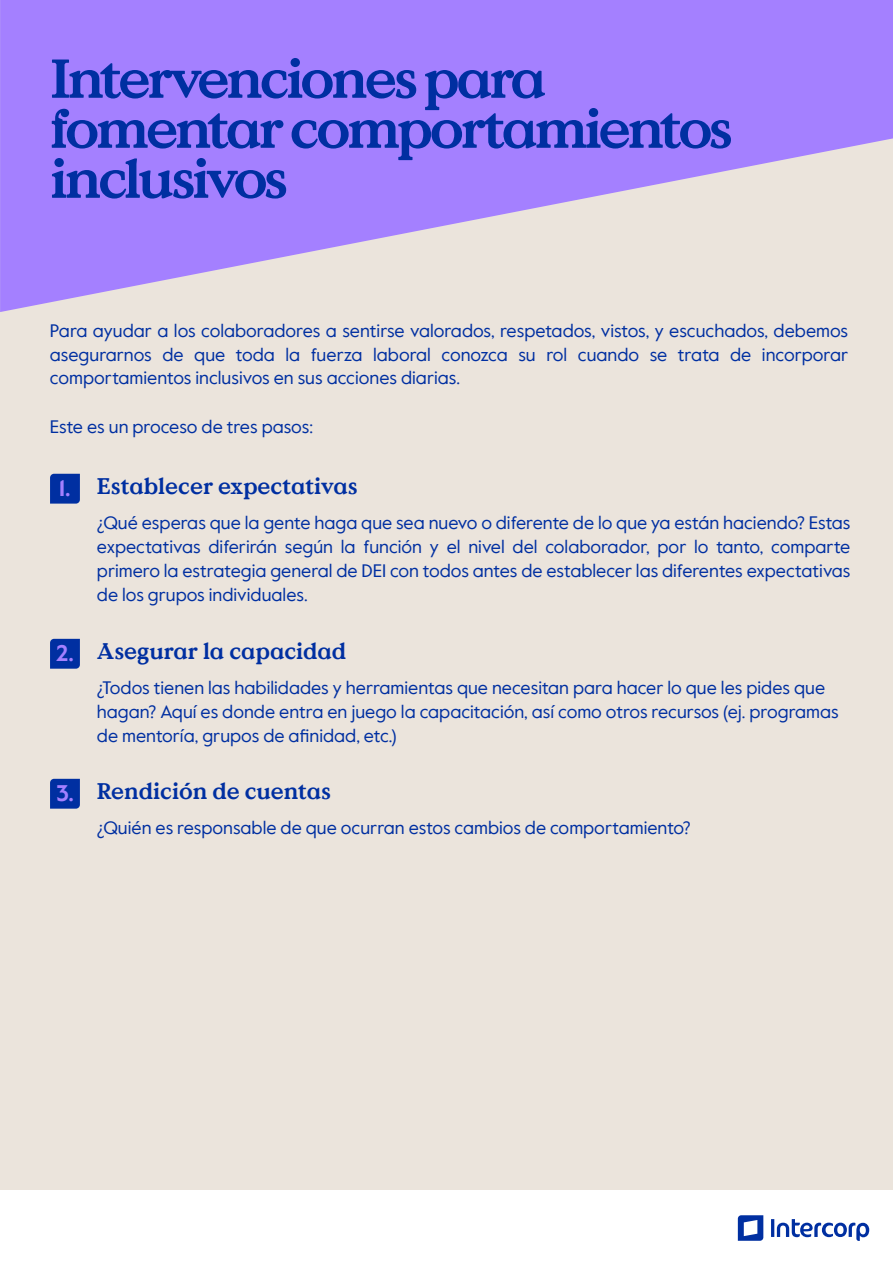
<style>
.page{position:relative;width:893px;height:1263px;background:#ebe4dc}
.page>*{position:absolute;margin:0;border:0;box-sizing:border-box;transform-origin:0 0}
.t1{font:700 54.6px/49.9px "Value Serif Pro";letter-spacing:-.06em;color:#002fa1}
.t2{font:700 22.5px "Value Serif Pro";color:#002fa1}
.t3{font:18px/24px "Value Sans Pro";color:#002fa1;text-align:justify}
.s1{font-family:"Value Sans Pro";color:#a480ff}
</style>
<div class="page">
<div style="left:0;top:1191px;width:893px;height:72px;background:#fff"></div>
<svg style="left:738px;top:1215px;width:25px;height:26px"></svg>
<svg style="left:771px;top:1219px;width:98px;height:22px"></svg>
<svg style="left:0;top:0;width:893px;height:312px;fill:#a480ff"></svg>
<svg style="left:50px;top:474px;width:30px;height:30px"></svg>
<svg style="left:50px;top:639px;width:30px;height:30px"></svg>
<svg style="left:50px;top:779px;width:30px;height:30px"></svg>
<h1 class="t1" style="left:50px;top:56px;width:684px">Intervenciones para fomentar comportamientos inclusivos</h1>
<p class="t3" style="left:50px;top:319px;width:800px">Para ayudar a los colaboradores a sentirse valorados, respetados, vistos, y escuchados, debemos asegurarnos de que toda la fuerza laboral conozca su rol cuando se trata de incorporar comportamientos inclusivos en sus acciones diarias.</p>
<p class="t3" style="left:50px;top:415px;width:265px">Este es un proceso de tres pasos:</p>
<p class="t2" style="left:59px;top:473px;width:300px"><span class="s1">1.</span> Establecer expectativas</p>
<p class="t3" style="left:97px;top:511px;width:755px">¿Qué esperas que la gente haga que sea nuevo o diferente de lo que ya están haciendo? Estas expectativas diferirán según la función y el nivel del colaborador, por lo tanto, comparte primero la estrategia general de DEI con todos antes de establecer las diferentes expectativas de los grupos individuales.</p>
<p class="t2" style="left:56px;top:638px;width:292px"><span class="s1">2.</span> Asegurar la capacidad</p>
<p class="t3" style="left:97px;top:676px;width:743px;text-align:left">¿Todos tienen las habilidades y herramientas que necesitan para hacer lo que les pides que hagan? Aquí es donde entra en juego la capacitación, así como otros recursos (ej. programas de mentoría, grupos de afinidad, etc.)</p>
<p class="t2" style="left:56px;top:778px;width:276px"><span class="s1">3.</span> Rendición de cuentas</p>
<p class="t3" style="left:97px;top:816px;width:595px">¿Quién es responsable de que ocurran estos cambios de comportamiento?</p>
</div>
